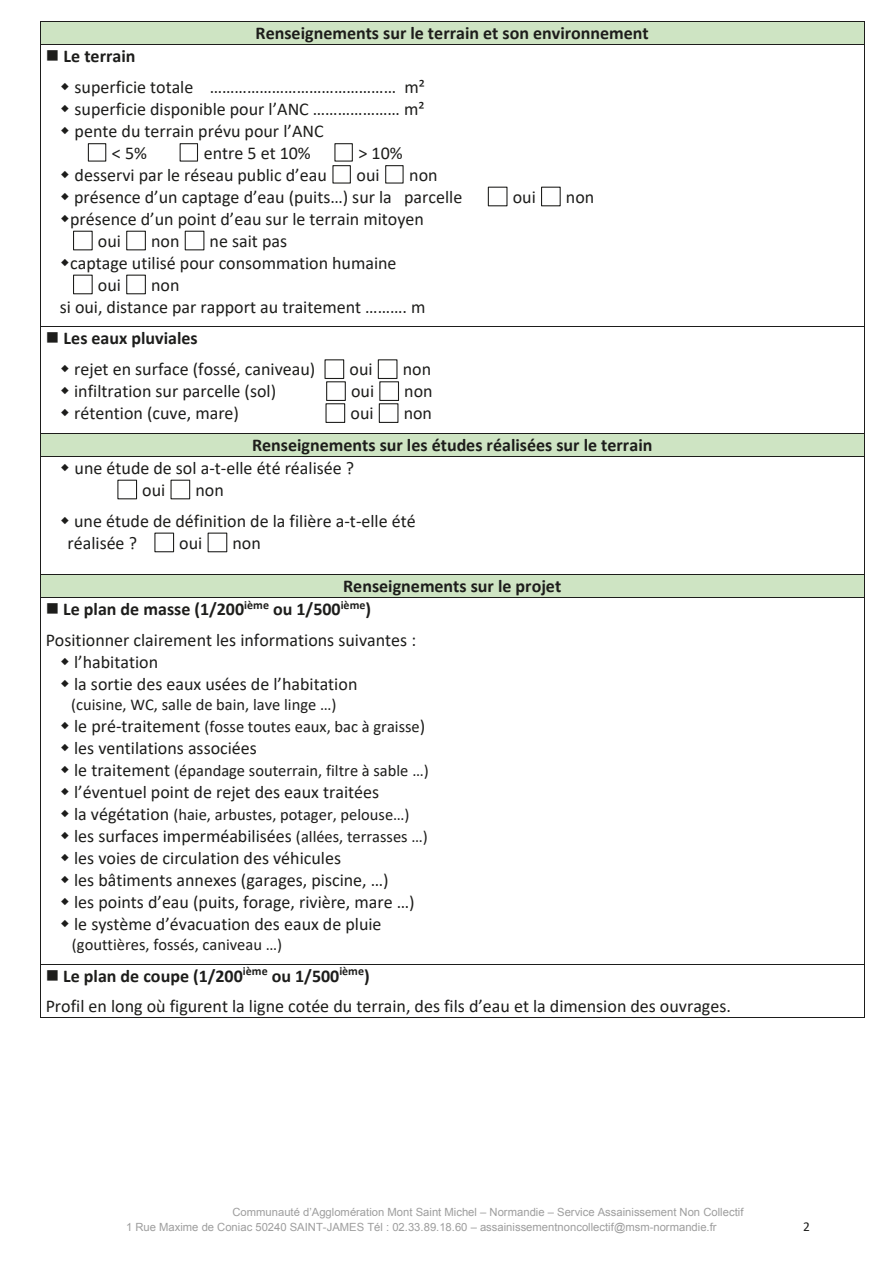
<style>
.page{position:relative;width:893px;height:1263px;background:#fff}
.page>*{position:absolute;margin:0;border:0;box-sizing:border-box;transform-origin:0 0}
.t1{font:18px/22px "Calibri";color:#1d1d1b}
.t2{font:700 18px/22.6px "Calibri";color:#1d1d1b}
.t3{font:16.5px/21.5px "Calibri";color:#1d1d1b}
.t4{font:13.5px "Calibri";color:#1d1d1b}
.t5{font:11.25px/15.1px "Arial";color:#9e9e9e}
.s1{font-weight:700}
.s2{font-size:18px}
.s3{font-size:16.5px}
</style>
<div class="page">
<div style="left:46px;top:22px;width:813px;height:22px;background:#cee4c3"></div>
<hr style="left:41px;top:21px;width:823px;height:1px;background:#1d1d1b">
<div style="left:88px;top:143px;width:18px;height:19px;border:1px solid #1d1d1b"></div>
<div style="left:180px;top:143px;width:18px;height:19px;border:1px solid #1d1d1b"></div>
<div style="left:334px;top:143px;width:19px;height:19px;border:1px solid #1d1d1b"></div>
<div style="left:332px;top:165px;width:19px;height:19px;border:1px solid #1d1d1b"></div>
<div style="left:385px;top:165px;width:19px;height:19px;border:1px solid #1d1d1b"></div>
<div style="left:488px;top:187px;width:19px;height:19px;border:1px solid #1d1d1b"></div>
<div style="left:541px;top:187px;width:20px;height:19px;border:1px solid #1d1d1b"></div>
<div style="left:73px;top:231px;width:20px;height:19px;border:1px solid #1d1d1b"></div>
<div style="left:126px;top:231px;width:20px;height:19px;border:1px solid #1d1d1b"></div>
<div style="left:185px;top:231px;width:19px;height:19px;border:1px solid #1d1d1b"></div>
<div style="left:73px;top:275px;width:20px;height:19px;border:1px solid #1d1d1b"></div>
<div style="left:126px;top:275px;width:20px;height:19px;border:1px solid #1d1d1b"></div>
<svg style="left:40px;top:21px;width:1px;height:24px"></svg>
<hr style="left:41px;top:44px;width:823px;height:1px;background:#1d1d1b">
<svg style="left:864px;top:21px;width:1px;height:24px"></svg>
<hr style="left:40px;top:45px;width:1px;height:281px;background:#1d1d1b">
<hr style="left:864px;top:45px;width:1px;height:281px;background:#1d1d1b">
<div style="left:324px;top:359px;width:20px;height:20px;border:1px solid #1d1d1b"></div>
<div style="left:378px;top:359px;width:19px;height:20px;border:1px solid #1d1d1b"></div>
<div style="left:326px;top:381px;width:20px;height:20px;border:1px solid #1d1d1b"></div>
<div style="left:379px;top:381px;width:20px;height:20px;border:1px solid #1d1d1b"></div>
<div style="left:325px;top:403px;width:20px;height:20px;border:1px solid #1d1d1b"></div>
<div style="left:379px;top:403px;width:19px;height:20px;border:1px solid #1d1d1b"></div>
<hr style="left:41px;top:326px;width:823px;height:1px;background:#1d1d1b">
<hr style="left:40px;top:327px;width:1px;height:106px;background:#1d1d1b">
<hr style="left:864px;top:327px;width:1px;height:106px;background:#1d1d1b">
<div style="left:46px;top:434px;width:813px;height:22px;background:#cee4c3"></div>
<hr style="left:41px;top:433px;width:823px;height:1px;background:#1d1d1b">
<div style="left:117px;top:480px;width:20px;height:19px;border:1px solid #1d1d1b"></div>
<div style="left:170px;top:480px;width:20px;height:19px;border:1px solid #1d1d1b"></div>
<div style="left:154px;top:533px;width:20px;height:19px;border:1px solid #1d1d1b"></div>
<div style="left:208px;top:533px;width:19px;height:19px;border:1px solid #1d1d1b"></div>
<svg style="left:40px;top:433px;width:1px;height:24px"></svg>
<hr style="left:41px;top:456px;width:823px;height:1px;background:#1d1d1b">
<svg style="left:864px;top:433px;width:1px;height:24px"></svg>
<hr style="left:40px;top:457px;width:1px;height:117px;background:#1d1d1b">
<hr style="left:864px;top:457px;width:1px;height:117px;background:#1d1d1b">
<div style="left:46px;top:575px;width:813px;height:22px;background:#cee4c3"></div>
<hr style="left:41px;top:574px;width:823px;height:1px;background:#1d1d1b">
<svg style="left:40px;top:574px;width:1px;height:24px"></svg>
<hr style="left:41px;top:597px;width:823px;height:1px;background:#1d1d1b">
<svg style="left:864px;top:574px;width:1px;height:24px"></svg>
<hr style="left:40px;top:598px;width:1px;height:366px;background:#1d1d1b">
<hr style="left:864px;top:598px;width:1px;height:366px;background:#1d1d1b">
<hr style="left:41px;top:964px;width:823px;height:1px;background:#1d1d1b">
<hr style="left:40px;top:964px;width:1px;height:53px;background:#1d1d1b">
<hr style="left:41px;top:1017px;width:823px;height:1px;background:#1d1d1b">
<hr style="left:864px;top:964px;width:1px;height:53px;background:#1d1d1b">
<p class="t2" style="left:256px;top:22px;width:395px">Renseignements sur le terrain et son environnement</p>
<p class="t1" style="left:75px;top:40px;width:352px;line-height:31px;text-indent:-29px">◼ <span class="s1">Le terrain<br></span>superficie totale ……………………………………… m²</p>
<p class="t1" style="left:75px;top:97px;width:351px">superficie disponible pour l’ANC ………………… m²</p>
<p class="t1" style="left:75px;top:119px;width:251px">pente du terrain prévu pour l’ANC</p>
<p class="t1" style="left:112px;top:141px;width:37px">&lt; 5%</p>
<p class="t1" style="left:204px;top:141px;width:108px">entre 5 et 10%</p>
<p class="t1" style="left:358px;top:141px;width:46px">&gt; 10%</p>
<p class="t1" style="left:75px;top:163px;width:254px">desservi par le réseau public d’eau</p>
<p class="t1" style="left:357px;top:163px;width:25px">oui</p>
<p class="t1" style="left:74px;top:163px;width:390px;text-indent:335px">non présence d’un captage d’eau (puits…) sur la parcelle</p>
<p class="t1" style="left:513px;top:185px;width:25px">oui</p>
<p class="t1" style="left:566px;top:185px;width:30px">non</p>
<p class="t1" style="left:98px;top:207px;width:328px;text-indent:-28px">présence d’un point d’eau sur le terrain mitoyen oui</p>
<p class="t1" style="left:151px;top:229px;width:30px">non</p>
<p class="t1" style="left:210px;top:229px;width:79px">ne sait pas</p>
<p class="t1" style="left:70px;top:251px;width:328px">captage utilisé pour consommation humaine</p>
<p class="t1" style="left:98px;top:273px;width:25px">oui</p>
<p class="t1" style="left:60px;top:273px;width:367px;text-indent:91px">non<br>si oui, distance par rapport au traitement ………. m</p>
<p class="t1" style="left:74px;top:322px;width:243px;line-height:31px;text-indent:-28px">◼ <span class="s1">Les eaux pluviales<br></span>rejet en surface (fossé, caniveau)</p>
<p class="t1" style="left:350px;top:358px;width:25px">oui</p>
<p class="t1" style="left:403px;top:358px;width:30px">non</p>
<p class="t1" style="left:74px;top:380px;width:204px">infiltration sur parcelle (sol)</p>
<p class="t1" style="left:351px;top:380px;width:25px">oui</p>
<p class="t1" style="left:404px;top:380px;width:30px">non</p>
<p class="t1" style="left:74px;top:402px;width:166px">rétention (cuve, mare)</p>
<p class="t1" style="left:350px;top:402px;width:25px">oui</p>
<p class="t1" style="left:404px;top:402px;width:30px">non</p>
<p class="t2" style="left:252px;top:433px;width:402px">Renseignements sur les études réalisées sur le terrain</p>
<p class="t1" style="left:142px;top:456px;width:213px;text-indent:-68px">une étude de sol a-t-elle été réalisée ? oui</p>
<p class="t1" style="left:74px;top:474px;width:343px;line-height:30.9px;text-indent:121px">non<br>une étude de définition de la filière a-t-elle été</p>
<p class="t1" style="left:67px;top:531px;width:71px">réalisée ?</p>
<p class="t1" style="left:179px;top:531px;width:25px">oui</p>
<p class="t1" style="left:232px;top:531px;width:30px">non</p>
<p class="t2" style="left:46px;top:574px;width:517px;text-indent:297px">Renseignements sur le projet ◼ Le plan de masse (1/200<sup>ième</sup> ou 1/500<sup>ième</sup>)</p>
<p class="t1" style="left:74px;top:628px;width:344px;text-indent:-28px">Positionner clairement les informations suivantes : l’habitation<br>la sortie des eaux usées de l’habitation</p>
<p class="t3" style="left:71px;top:694px;width:356px">(cuisine, WC, salle de bain, lave linge …)<br><span class="s2">le pré-traitement</span> (fosse toutes eaux, bac à graisse<span class="s2">)</span></p>
<p class="t1" style="left:74px;top:736px;width:184px">les ventilations associées</p>
<p class="t3" style="left:74px;top:759px;width:356px"><span class="s2">le traitement</span> (épandage souterrain, filtre à sable …)</p>
<p class="t1" style="left:74px;top:780px;width:306px">l’éventuel point de rejet des eaux traitées</p>
<p class="t3" style="left:74px;top:803px;width:337px"><span class="s2">la végétation</span> (haie, arbustes, potager, pelouse…)</p>
<p class="t1" style="left:74px;top:824px;width:355px">les surfaces imperméabilisées <span class="s3">(allées, terrasses …) </span>les voies de circulation des véhicules<br>les bâtiments annexes (garages, piscine, …)<br>les points d’eau (puits, forage, rivière, mare …) le système d’évacuation des eaux de pluie</p>
<p class="t3" style="left:72px;top:934px;width:212px">(gouttières, fossés, caniveau …)</p>
<p class="t1" style="left:46px;top:959px;width:687px;line-height:30.9px">◼ <span class="s1">Le plan de coupe (1/200</span><sup>ième</sup> <span class="s1">ou 1/500</span><sup>ième</sup><span class="s1">)<br></span>Profil en long où figurent la ligne cotée du terrain, des fils d’eau et la dimension des ouvrages.</p>
<p class="t5" style="left:126px;top:1204px;width:619px;text-indent:106px">Communauté d’Agglomération Mont Saint Michel – Normandie – Service Assainissement Non Collectif<br>1 Rue Maxime de Coniac 50240 SAINT-JAMES Tél : 02.33.89.18.60 – assainissementnoncollectif@msm-normandie.fr</p>
<p class="t4" style="left:803px;top:1217px;width:8px">2</p>
</div>
